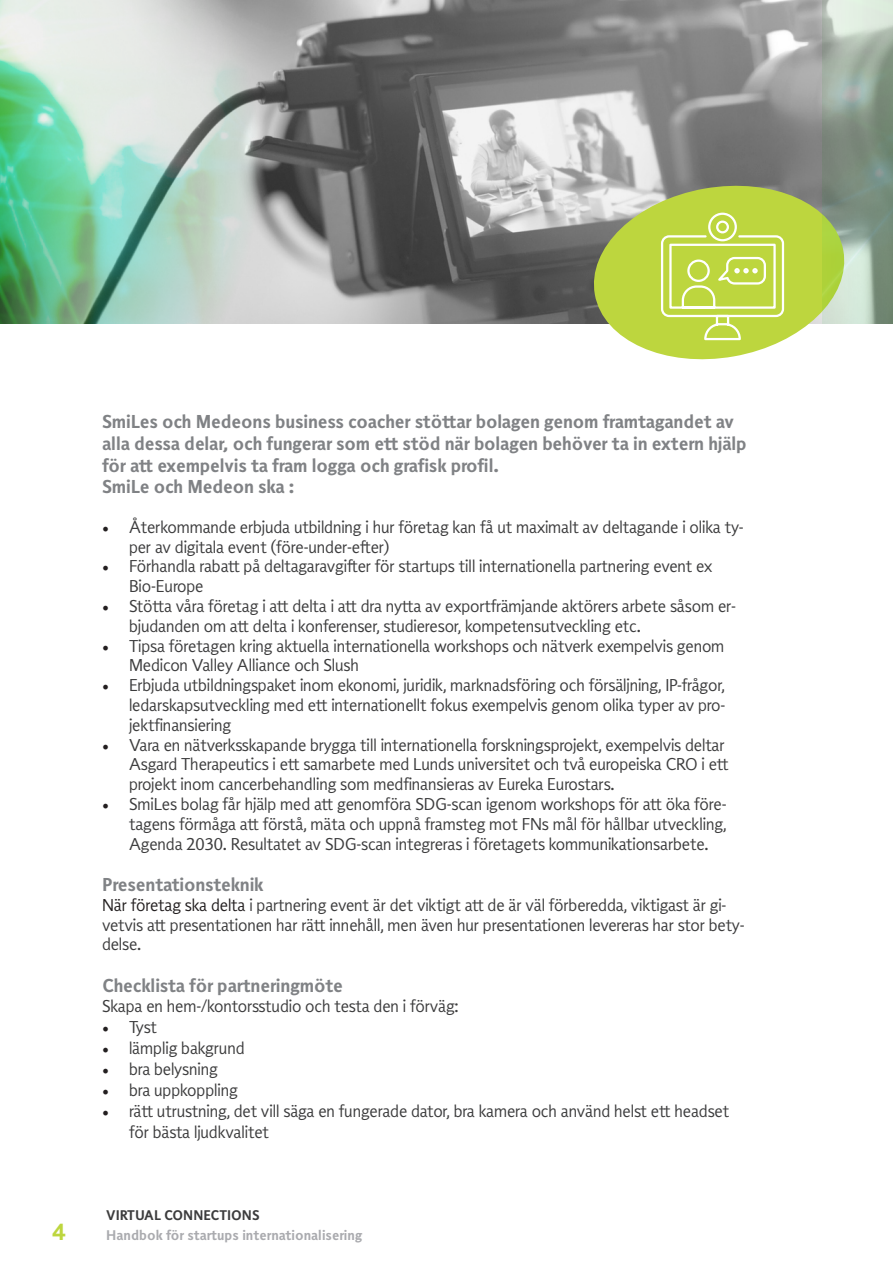
<style>
.page{position:relative;width:893px;height:1263px;background:#fff}
.page>*{position:absolute;margin:0;border:0;box-sizing:border-box;transform-origin:0 0}
.t1{font:700 22.5px "Mega";color:#bdd63e}
.t2{font:700 18px/21.6px "Mega";letter-spacing:-.01em;color:#808285}
.t3{font:16.5px/19.8px "Mega";letter-spacing:-.01em;color:#3c3c3d}
.t4{font:700 13.5px "Mega";color:#aaabaf}
.t5{font:700 13.5px "Mega";color:#3c3c3d}
.s1{font-family:"Minion Pro";font-size:18px;color:#231f20}
.s2{color:#231f20}
</style>
<div class="page">
<img style="left:259px;top:0;width:564px;height:323px">
<svg style="left:587px;top:177px;width:264px;height:183px;fill:#bdd63e"></svg>
<img style="left:823px;top:0;width:70px;height:323px">
<svg style="left:660px;top:211px;width:125px;height:130px;background:#c7dc5e"></svg>
<img style="left:0;top:0;width:259px;height:323px">
<p class="t2" style="left:102px;top:411px;width:646px">SmiLes och Medeons business coacher stöttar bolagen genom framtagandet av alla dessa delar, och fungerar som ett stöd när bolagen behöver ta in extern hjälp för att exempelvis ta fram logga och grafisk profil.</p>
<p class="t2" style="left:102px;top:476px;width:194px">SmiLe och Medeon ska :</p>
<p class="t3" style="left:129px;top:517px;width:616px;text-indent:-27px"><span class="s1">•</span> Återkommande erbjuda utbildning i hur företag kan få ut maximalt av deltagande i olika ty&shy;per av digitala event (före-under-efter)</p>
<p class="t3" style="left:129px;top:556px;width:585px;text-indent:-27px"><span class="s1">•</span> Förhandla rabatt på deltagaravgifter för startups till internationella partnering event ex<br>Bio-Europe</p>
<p class="t3" style="left:129px;top:596px;width:609px;text-indent:-27px"><span class="s1">•</span> Stötta våra företag i att delta i att dra nytta av exportfrämjande aktörers arbete såsom er&shy;bjudanden om att delta i konferenser, studieresor, kompetensutveckling etc.</p>
<p class="t3" style="left:129px;top:635px;width:597px;text-indent:-27px"><span class="s1">•</span> Tipsa företagen kring aktuella internationella workshops och nätverk exempelvis genom<br>Medicon Valley Alliance och Slush</p>
<p class="t3" style="left:129px;top:675px;width:598px;text-align:justify;text-indent:-27px"><span class="s1">•</span> Erbjuda utbildningspaket inom ekonomi, juridik, marknadsföring och försäljning, IP-frågor, ledarskapsutveckling med ett internationellt fokus exempelvis genom olika typer av pro&shy;jektfinansiering</p>
<p class="t3" style="left:129px;top:734px;width:601px;text-indent:-27px"><span class="s1">•</span> Vara en nätverksskapande brygga till internationella forskningsprojekt, exempelvis deltar<br>Asgard Therapeutics i ett samarbete med Lunds universitet och två europeiska CRO i ett projekt inom cancerbehandling som medfinansieras av Eureka Eurostars.</p>
<p class="t3" style="left:129px;top:794px;width:599px;text-align:justify;text-indent:-27px"><span class="s1">•</span> SmiLes bolag får hjälp med att genomföra SDG-scan igenom workshops för att öka före&shy;tagens förmåga att förstå, mäta och uppnå framsteg mot FNs mål för hållbar utveckling, Agenda 2030. Resultatet av SDG-scan integreras i företagets kommunikationsarbete.</p>
<p class="t2" style="left:102px;top:874px;width:163px">Presentationsteknik</p>
<p class="t3" style="left:102px;top:895px;width:644px"><span class="s2">När företag ska delta</span> i partnering event är det viktigt att de är väl förberedda, viktigast är gi&shy;vetvis att presentationen har rätt innehåll, men även hur presentationen levereras har stor bety&shy;delse.</p>
<p class="t2" style="left:102px;top:975px;width:243px">Checklista för partneringmöte</p>
<p class="t3" style="left:102px;top:995px;width:358px">Skapa en hem-/kontorsstudio och testa den i förväg:</p>
<p class="t3" style="left:102px;top:1016px;width:56px"><span class="s1">•</span> Tyst</p>
<p class="t3" style="left:102px;top:1037px;width:144px"><span class="s1">•</span> lämplig bakgrund</p>
<p class="t3" style="left:102px;top:1058px;width:117px"><span class="s1">•</span> bra belysning</p>
<p class="t3" style="left:102px;top:1079px;width:137px"><span class="s1">•</span> bra uppkoppling</p>
<p class="t3" style="left:129px;top:1100px;width:602px;line-height:21px;text-indent:-27px"><span class="s1">•</span> rätt utrustning, det vill säga en fungerade dator, bra kamera och använd helst ett headset för bästa ljudkvalitet</p>
<p class="t5" style="left:106px;top:1208px;width:155px">VIRTUAL CONNECTIONS</p>
<h1 class="t1" style="left:52px;top:1219px;width:15px">4</h1>
<p class="t4" style="left:106px;top:1227px;width:258px">Handbok för startups internationalisering</p>
</div>
